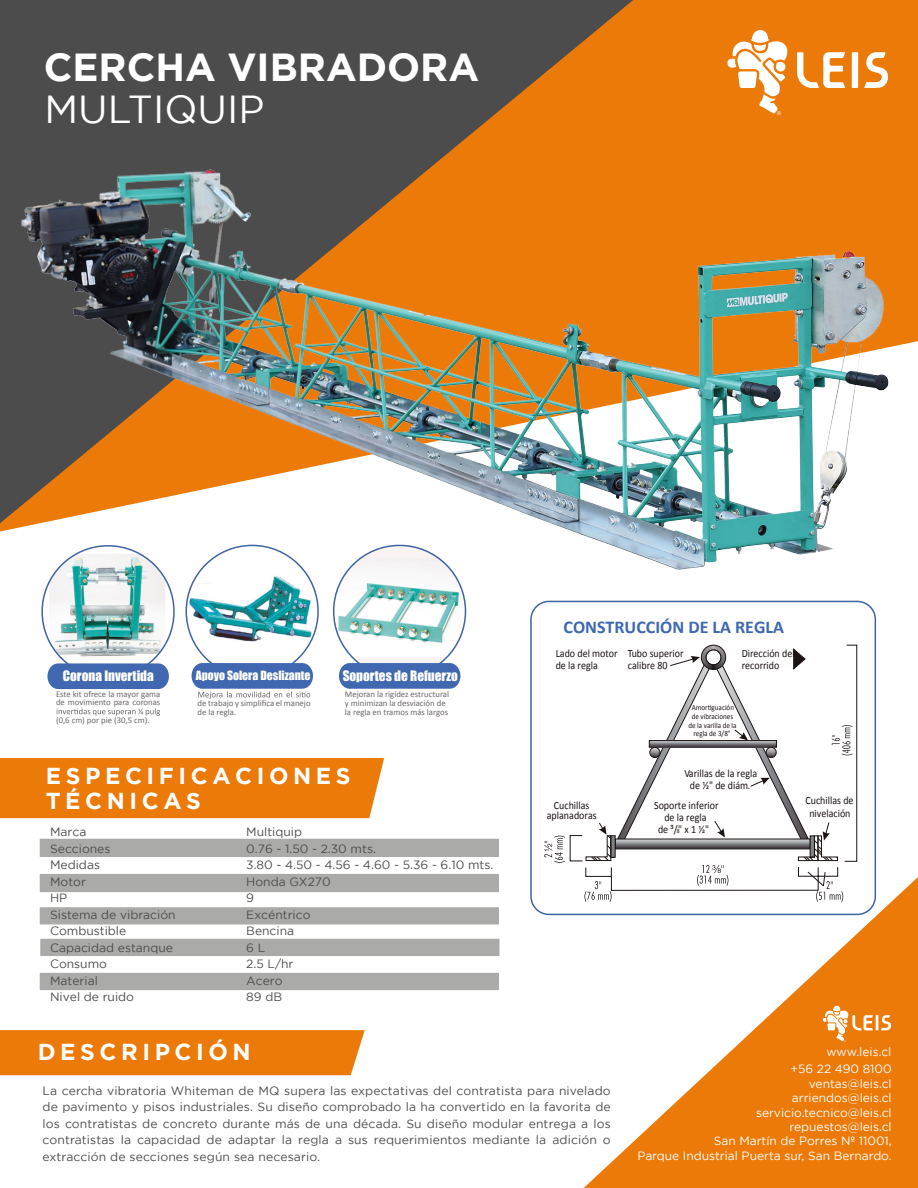
<style>
.page{position:relative;width:918px;height:1188px;background:#fff}
.page>*{position:absolute;margin:0;border:0;box-sizing:border-box;transform-origin:0 0}
.t1{font:700 39px "Gotham";color:#fff}
.t2{font:39px "Gotham";color:#fff}
.t3{font:700 23.1px/25.5px "Gotham";letter-spacing:.2em;color:#fff}
.t4{font:700 18px "Calibri";color:#3e68b0}
.t5{font:13.2px "Impact";color:#fff}
.t6{font:12px/16.5px "Gotham";color:#4e4d4d}
.t7{font:12px/14.4px "Gotham";color:#fff;text-align:right}
.t8{font:11.7px "Impact";color:#fff}
.t9{font:11.1px/12.3px "Calibri";color:#1b1413;text-align:center;scale:.9 1}
.t10{font:8.7px/8.7px "Calibri";color:#6d6769}
.t11{font:7.8px/9px "Calibri";color:#1b1413;text-align:center;scale:.9 1}
.s1{font-size:6.45px}
</style>
<div class="page">
<div style="left:0;top:0;width:16px;height:523px;background:#4d4c4c"></div>
<svg style="left:584px;top:877px;width:334px;height:311px;fill:#ec7a09"></svg>
<svg style="left:823px;top:1006px;width:68px;height:36px"></svg>
<img style="left:16px;top:0;width:886px;height:813px">
<div style="left:0;top:1030px;width:365px;height:45px;background:#ec7a09"></div>
<div style="left:0;top:758px;width:384px;height:60px;background:#ec7a09"></div>
<div style="left:40px;top:839px;width:459px;height:18px;background:#aaaaa8"></div>
<div style="left:40px;top:874px;width:459px;height:18px;background:#aaaaa8"></div>
<div style="left:40px;top:907px;width:459px;height:18px;background:#aaaaa8"></div>
<div style="left:40px;top:939px;width:459px;height:17px;background:#aaaaa8"></div>
<div style="left:40px;top:973px;width:459px;height:17px;background:#aaaaa8"></div>
<img style="left:186px;top:570px;width:132px;height:74px">
<svg style="left:192px;top:663px;width:121px;height:36px"></svg>
<img style="left:334px;top:558px;width:131px;height:100px">
<svg style="left:339px;top:545px;width:121px;height:144px"></svg>
<img style="left:49px;top:554px;width:116px;height:105px">
<svg style="left:47px;top:663px;width:122px;height:26px"></svg>
<svg style="left:57px;top:708px;width:103px;height:8px"></svg>
<div style="left:530px;top:601px;width:346px;height:314px;border:2px solid #3f64a2;border-radius:18px"></div>
<svg style="left:570px;top:645px;width:287px;height:246px"></svg>
<svg style="left:544px;top:836px;width:21px;height:27px"></svg>
<svg style="left:584px;top:645px;width:269px;height:257px"></svg>
<h1 class="t1" style="left:44px;top:45px;width:437px">CERCHA VIBRADORA</h1>
<h1 class="t2" style="left:44px;top:88px;width:222px">MULTIQUIP</h1>
<p class="t5" style="left:63px;top:666px;width:92px">Corona Invertida</p>
<p class="t10" style="left:56px;top:689px;width:106px">Este kit ofrece la mayor gama de movimiento para coronas</p>
<p class="t10" style="left:56px;top:715px;width:95px">(0,6 cm) por pie (30,5 cm).</p>
<p class="t8" style="left:196px;top:666px;width:116px">Apoyo Solera Deslizante</p>
<p class="t10" style="left:198px;top:699px;width:115px">de trabajo y simplifica el manejo de la regla.</p>
<p class="t5" style="left:343px;top:666px;width:117px">Soportes de Refuerzo</p>
<p class="t10" style="left:345px;top:690px;width:106px">Mejoran la rigidez estructural y minimizan la desviación de la regla en tramos más largos</p>
<h2 class="t3" style="left:46px;top:762px;width:306px">ESPECIFICACIONES<br>TÉCNICAS</h2>
<p class="t6" style="left:50px;top:824px;width:127px">Marca<br>Secciones<br>Medidas<br>Motor<br>HP<br>Sistema de vibración<br>Combustible<br>Capacidad estanque<br>Consumo<br>Material<br>Nivel de ruido</p>
<p class="t6" style="left:246px;top:824px;width:249px">Multiquip<br>0.76 - 1.50 - 2.30 mts.<br>3.80 - 4.50 - 4.56 - 4.60 - 5.36 - 6.10 mts.<br>Honda GX270<br>9<br>Excéntrico<br>Bencina<br>6 L<br>2.5 L/hr<br>Acero<br>89 dB</p>
<h3 class="t4" style="left:564px;top:614px;width:222px">CONSTRUCCIÓN DE LA REGLA</h3>
<p class="t9" style="left:556px;top:647px;width:70px;text-align:left">Lado del motor de la regla</p>
<p class="t9" style="left:742px;top:647px;width:60px;text-align:left">Dirección del recorrido</p>
<p class="t9" style="left:628px;top:647px;width:64px;text-align:left">Tubo superior calibre 80</p>
<p class="t9" style="left:547px;top:800px;width:57px;line-height:9.4px">Cuchillas aplanadoras</p>
<p class="t11" style="left:688px;top:702px;width:55px">Amortiguación de vibraciones de la varilla de la regla de 3/8"</p>
<p class="t9" style="left:685px;top:767px;width:82px">Varillas de la regla de ½" de diám.</p>
<p class="t9" style="left:654px;top:799px;width:73px">Soporte inferior de la regla<br>de ³/<span class="s1">8</span>" x 1 ½"</p>
<p class="t9" style="left:805px;top:794px;width:55px">Cuchillas de nivelación</p>
<h2 class="t3" style="left:38px;top:1038px;width:215px">DESCRIPCIÓN</h2>
<p class="t6" style="left:43px;top:1082px;width:570px;text-align:justify">La cercha vibratoria Whiteman de MQ supera las expectativas del contratista para nivelado de pavimento y pisos industriales. Su diseño comprobado la ha convertido en la favorita de los contratistas de concreto durante más de una década. Su diseño modular entrega a los contratistas la capacidad de adaptar la regla a sus requerimientos mediante la adición o extracción de secciones según sea necesario.</p>
<p class="t7" style="left:826px;top:1045px;width:66px">www.leis.cl</p>
<p class="t7" style="left:637px;top:1062px;width:256px">+56 22 490 8100<br>ventas@leis.cl<br>arriendos@leis.cl<br>servicio.tecnico@leis.cl<br>repuestos@leis.cl<br>San Martín de Porres Nº 11001,<br>Parque Industrial Puerta sur, San Bernardo.</p>
</div>
